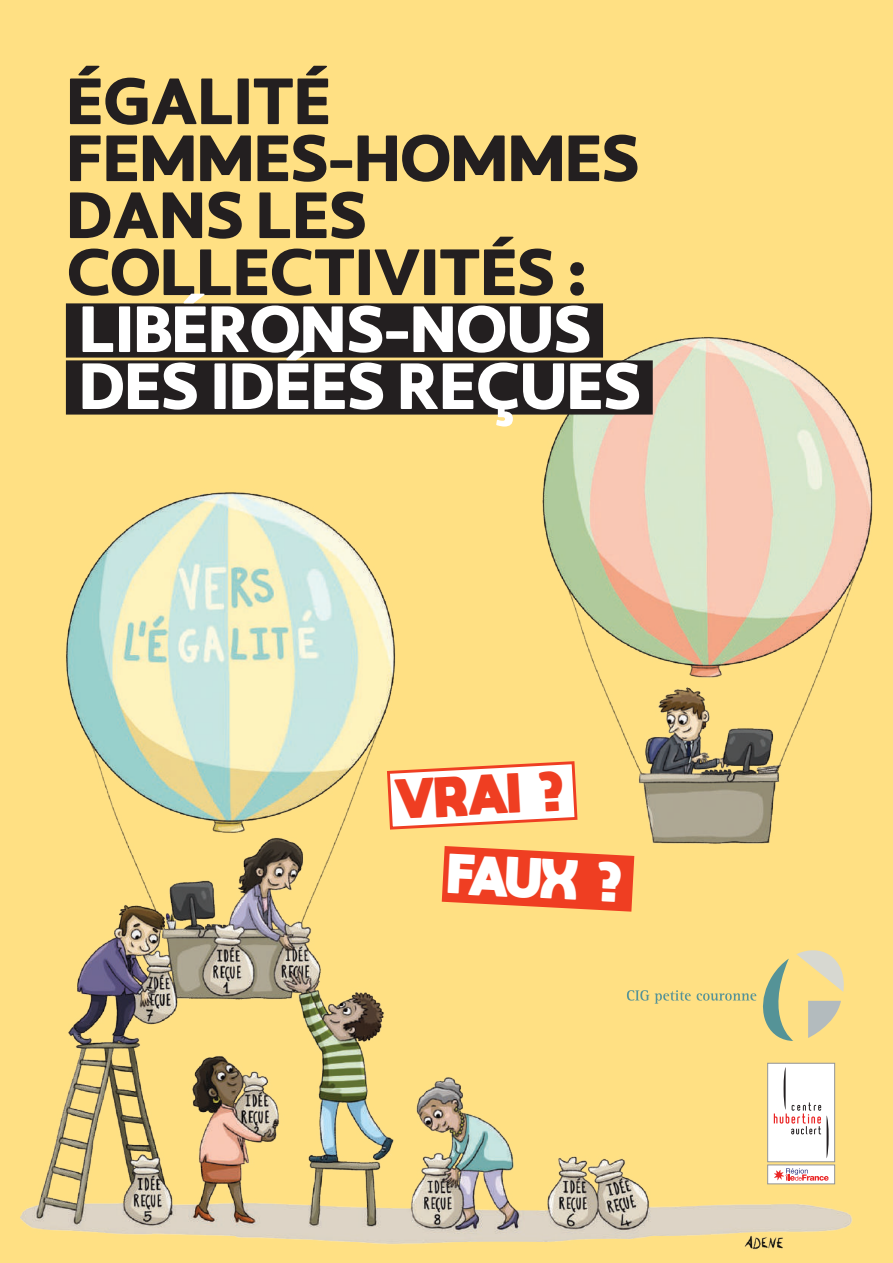
<style>
.page{position:relative;width:893px;height:1263px;background:#ffe083}
.page>*{position:absolute;margin:0;border:0;box-sizing:border-box;transform-origin:0 0}
.t1{font:800 67.5px/57px "LT Asus";letter-spacing:-.02em;color:#231f20}
.t2{font:800 67.5px/57px "LT Asus";letter-spacing:-.02em;color:#fff}
.t3{font:800 39.3px "moon get";color:#ef3e22}
.t4{font:800 39.3px "moon get";color:#fff}
</style>
<div class="page">
<img style="left:20px;top:328px;width:833px;height:922px">
<img style="left:513px;top:322px;width:360px;height:548px">
<svg style="left:627px;top:990px;width:64px;height:14px"></svg>
<svg style="left:697px;top:950px;width:147px;height:91px"></svg>
<svg style="left:767px;top:1063px;width:68px;height:121px;background:#f0e8e6"></svg>
<svg style="left:385px;top:760px;width:194px;height:71px"></svg>
<svg style="left:442px;top:846px;width:192px;height:66px;background:#f15831"></svg>
<div style="left:66px;top:303px;width:537px;height:55px;background:#231f20"></div>
<div style="left:66px;top:360px;width:587px;height:55px;background:#231f20"></div>
<p class="t1" style="left:66px;top:73px;width:575px">ÉGALITÉ<br>FEMMES-HOMMES<br>DANS LES<br>COLLECTIVITÉS :</p>
<p class="t2" style="left:78px;top:301px;width:564px">LIBÉRONS-NOUS<br>DES IDÉES REÇUES</p>
<p class="t3" style="left:394px;top:775px;width:172px;rotate:-3deg">VRAI ?</p>
<p class="t4" style="left:450px;top:849px;width:176px;rotate:3deg">FAUX ?</p>
</div>
